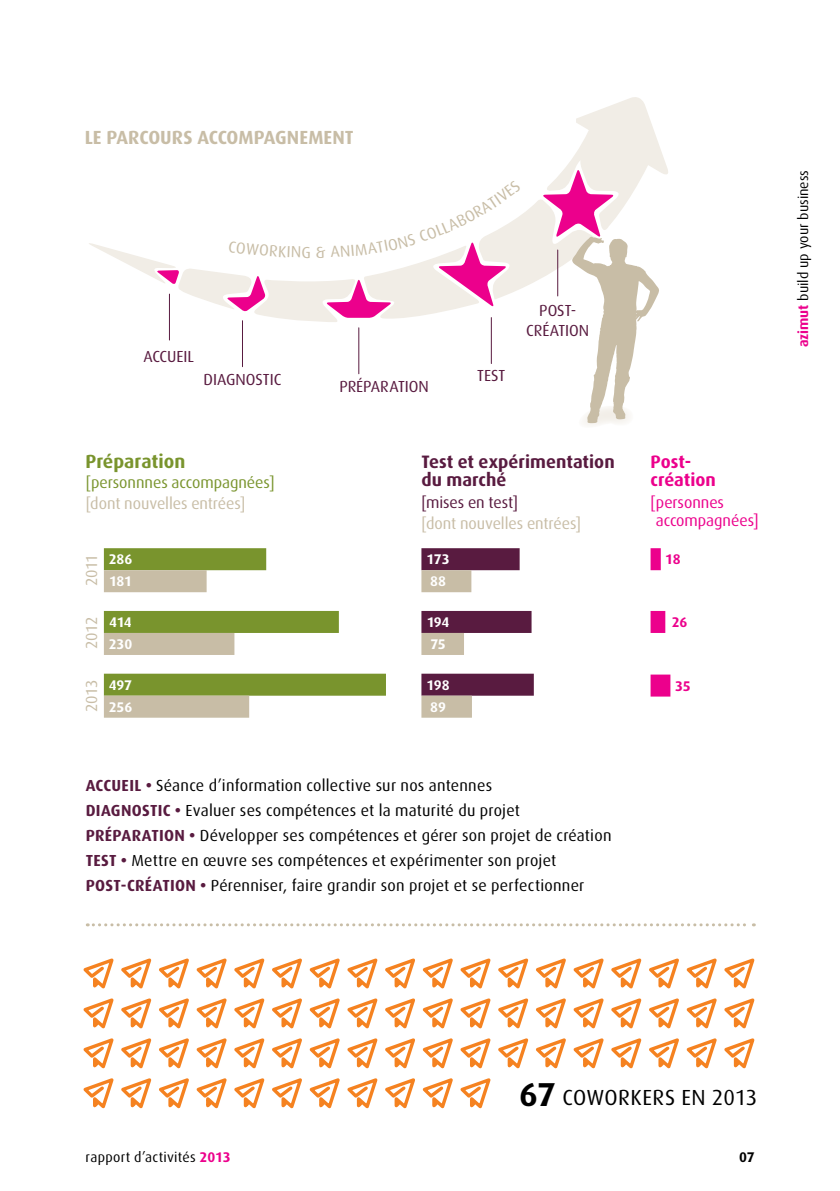
<style>
.page{position:relative;width:840px;height:1191px;background:#fff}
.page>*{position:absolute;margin:0;border:0;box-sizing:border-box;transform-origin:0 0}
.t1{font:21.8px "Dax";letter-spacing:.01em;color:#000}
.t2{font:700 19px "Dax";color:#c8bda6}
.t3{font:700 19px "Dax";color:#79942d}
.t4{font:700 18px/18px "Dax";color:#591b40}
.t5{font:700 18px/18px "Dax";color:#ec008c}
.t6{font:16px/24.8px "Dax";letter-spacing:.015em;color:#000}
.t7{font:16px/19.2px "Dax";letter-spacing:-.005em;color:#591b40;text-align:center}
.t8{font:16px "Dax";letter-spacing:-.005em;color:#c8bda6}
.t9{font:16px "Dax";color:#79942d}
.t10{font:16px/18px "Dax";letter-spacing:-.005em;color:#ec008c}
.t11{font:700 14px "Dax";letter-spacing:-.015em;color:#fff}
.t12{font:14px "Dax";color:#000}
.t13{font:14px "Dax";letter-spacing:.02em;color:#000}
.t14{font:700 14px "Dax";color:#ec008c}
.t15{font:700 14px "Dax";color:#000}
.s1{font-weight:700;color:#591b40}
.s2{font-weight:700;color:#ec008c}
.s3{font-weight:700;font-size:33.2px}
</style>
<div class="page">
<svg style="left:87px;top:923px;width:667px;height:3px"></svg>
<div style="left:104px;top:673px;width:282px;height:22px;background:#79942d"></div>
<div style="left:104px;top:695px;width:145px;height:22px;background:#c8bda6"></div>
<div style="left:104px;top:548px;width:162px;height:22px;background:#79942d"></div>
<div style="left:104px;top:570px;width:102px;height:22px;background:#c8bda6"></div>
<div style="left:104px;top:611px;width:234px;height:22px;background:#79942d"></div>
<div style="left:104px;top:633px;width:130px;height:22px;background:#c8bda6"></div>
<div style="left:421px;top:673px;width:112px;height:22px;background:#591b40"></div>
<div style="left:421px;top:695px;width:50px;height:22px;background:#c8bda6"></div>
<div style="left:421px;top:548px;width:98px;height:22px;background:#591b40"></div>
<div style="left:421px;top:570px;width:50px;height:22px;background:#c8bda6"></div>
<div style="left:421px;top:611px;width:110px;height:22px;background:#591b40"></div>
<div style="left:421px;top:633px;width:42px;height:22px;background:#c8bda6"></div>
<div style="left:650px;top:611px;width:15px;height:22px;background:#ec008c"></div>
<div style="left:650px;top:548px;width:10px;height:22px;background:#ec008c"></div>
<div style="left:650px;top:674px;width:20px;height:22px;background:#ec008c"></div>
<svg style="left:83px;top:958px;width:672px;height:151px"></svg>
<svg style="left:89px;top:97px;width:579px;height:328px"></svg>
<p class="t2" style="left:85px;top:127px;width:270px">LE PARCOURS ACCOMPAGNEMENT</p>
<p class="t7" style="left:143px;top:347px;width:52px">ACCUEIL</p>
<p class="t7" style="left:203px;top:369px;width:79px">DIAGNOSTIC</p>
<p class="t7" style="left:339px;top:377px;width:91px">PRÉPARATION</p>
<p class="t7" style="left:477px;top:366px;width:30px">TEST</p>
<p class="t7" style="left:526px;top:301px;width:65px">POST-<br>CRÉATION</p>
<p class="t4" style="left:421px;top:452px;width:195px">Test et expérimentation du marché</p>
<p class="t3" style="left:86px;top:451px;width:101px">Préparation</p>
<p class="t9" style="left:86px;top:473px;width:190px">[personnnes accompagnées]</p>
<p class="t8" style="left:86px;top:495px;width:161px">[dont nouvelles entrées]</p>
<p class="t7" style="left:421px;top:493px;width:98px">[mises en test]</p>
<p class="t8" style="left:421px;top:515px;width:161px">[dont nouvelles entrées]</p>
<p class="t8" style="left:83px;top:586px;width:33px;rotate:-90deg">2011</p>
<p class="t11" style="left:109px;top:551px;width:25px">286</p>
<p class="t11" style="left:109px;top:573px;width:24px">181</p>
<p class="t11" style="left:426px;top:551px;width:25px">173</p>
<p class="t11" style="left:430px;top:573px;width:17px">88</p>
<p class="t8" style="left:83px;top:649px;width:34px;rotate:-90deg">2012</p>
<p class="t11" style="left:109px;top:614px;width:24px">414</p>
<p class="t11" style="left:109px;top:636px;width:25px">230</p>
<p class="t11" style="left:426px;top:614px;width:24px">194</p>
<p class="t11" style="left:430px;top:636px;width:17px">75</p>
<p class="t8" style="left:83px;top:712px;width:34px;rotate:-90deg">2013</p>
<p class="t11" style="left:109px;top:677px;width:25px">497</p>
<p class="t11" style="left:109px;top:699px;width:25px">256</p>
<p class="t11" style="left:426px;top:677px;width:24px">198</p>
<p class="t11" style="left:430px;top:699px;width:17px">89</p>
<p class="t6" style="left:86px;top:773px;width:527px"><span class="s1">ACCUEIL •</span> Séance d’information collective sur nos antennes<br><span class="s1">DIAGNOSTIC •</span> Evaluer ses compétences et la maturité du projet <span class="s1">PRÉPARATION •</span> Développer ses compétences et gérer son projet de création <span class="s1">TEST •</span> Mettre en œuvre ses compétences et expérimenter son projet <span class="s1">POST-CRÉATION •</span> Pérenniser, faire grandir son projet et se perfectionner</p>
<p class="t5" style="left:650px;top:452px;width:67px">Post&shy;création</p>
<p class="t10" style="left:655px;top:493px;width:104px;text-indent:-5px">[personnes accompagnées]</p>
<p class="t14" style="left:665px;top:551px;width:17px">18</p>
<p class="t14" style="left:671px;top:614px;width:17px">26</p>
<p class="t14" style="left:674px;top:678px;width:17px">35</p>
<p class="t12" style="left:795px;top:347px;width:179px;rotate:-90deg"><span class="s2">azimut</span> build up your business</p>
<h1 class="t1" style="left:519px;top:1085px;width:239px"><span class="s3">67</span> COWORKERS EN 2013</h1>
<p class="t13" style="left:86px;top:1149px;width:147px">rapport d’activités <span class="s2">2013</span></p>
<p class="t15" style="left:738px;top:1149px;width:17px">07</p>
</div>
